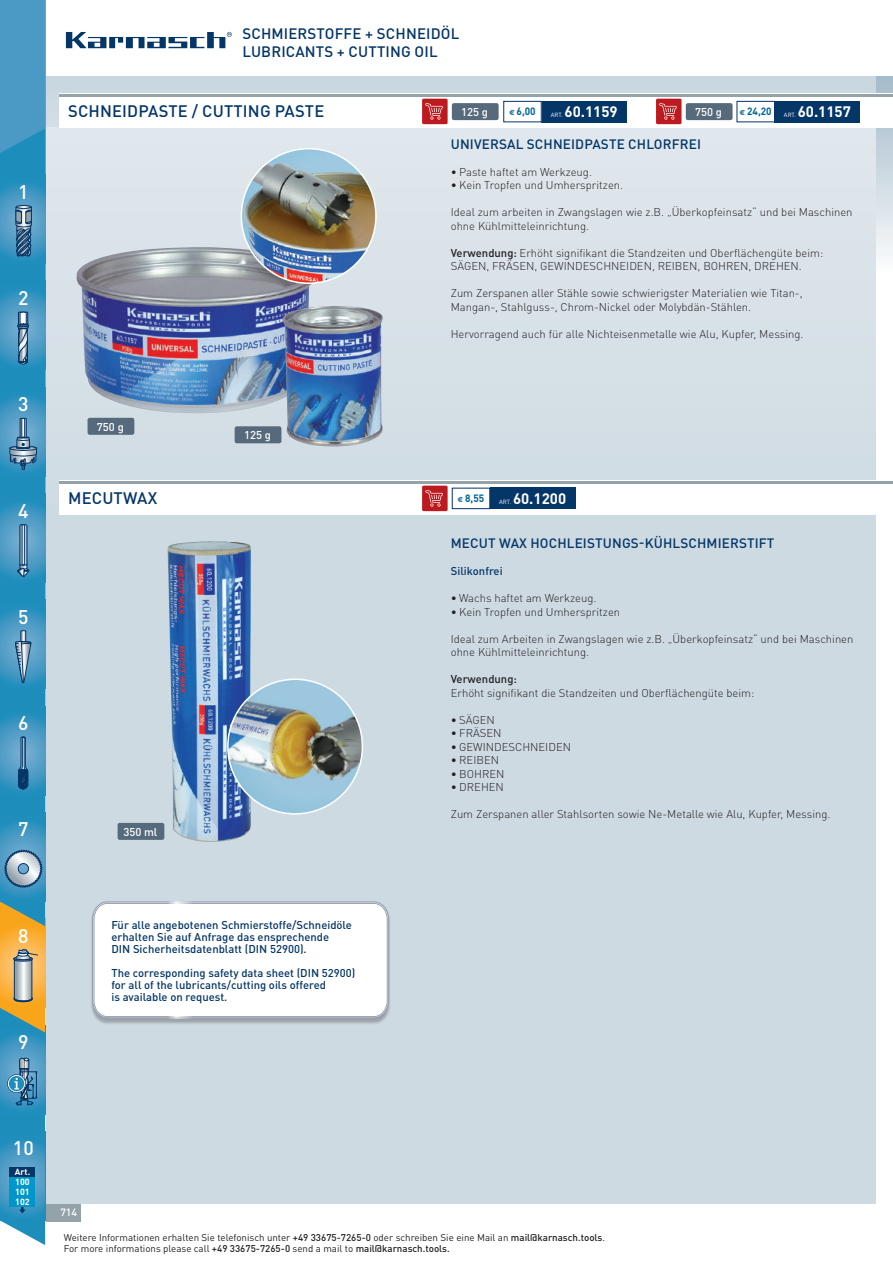
<style>
.page{position:relative;width:893px;height:1263px;background:#fff}
.page>*{position:absolute;margin:0;border:0;box-sizing:border-box;transform-origin:0 0}
.t1{font:500 19.5px "FFDIN";color:#fff}
.t2{font:500 16.5px "DIN Pro";letter-spacing:.01em;color:#053668}
.t3{font:500 15px/18px "DIN Pro";letter-spacing:.01em;color:#053668}
.t4{font:700 15px "DIN Pro";color:#fff}
.t5{font:500 13.5px "DIN Pro";letter-spacing:.01em;color:#053668}
.t6{font:300 11.25px/13.5px "DIN Pro";color:#231f20}
.t7{font:500 11.25px/12px "DIN Pro";color:#053668}
.t8{font:500 11.25px "DIN Pro";color:#fff}
.t9{font:500 11.25px "DIN Pro";color:#231f20}
.t10{font:700 10.5px "DIN Pro";color:#006494;scale:.95 1}
.t11{font:500 10.5px "DIN Pro";color:#fff}
.t12{font:9.75px/11.2px "DIN Pro";color:#231f20}
.t13{font:700 8.85px/10.1px "FFDIN";letter-spacing:.01em;color:#fff;text-align:justify}
.t14{font:6px "DIN Pro";letter-spacing:.01em;color:#fff}
.s1{font-family:"Euro Sans";font-size:7.5px}
.s2{font-weight:500}
</style>
<div class="page">
<svg style="left:45px;top:77px;width:831px;height:51px;background:#cbd8e1"></svg>
<div style="left:17px;top:128px;width:859px;height:1075px;background:linear-gradient(to bottom,#d8e2e9,#cad7df)"></div>
<div style="left:17px;top:1204px;width:64px;height:17px;background:#94a2aa"></div>
<svg style="left:66px;top:32px;width:166px;height:16px"></svg>
<div style="left:60px;top:94px;width:833px;height:34px;background:#fff"></div>
<div style="left:60px;top:480px;width:833px;height:34px;background:#fff"></div>
<hr style="left:60px;top:94px;width:833px;height:3px;background:#94a2aa">
<hr style="left:60px;top:480px;width:833px;height:3px;background:#94a2aa">
<div style="left:775px;top:101px;width:85px;height:21px;background:#053668"></div>
<div style="left:737px;top:101px;width:38px;height:21px;border:1px solid #053668"></div>
<div style="left:542px;top:101px;width:85px;height:21px;background:#053668"></div>
<div style="left:503px;top:101px;width:39px;height:21px;border:1px solid #053668"></div>
<div style="left:490px;top:488px;width:85px;height:21px;background:#053668"></div>
<div style="left:452px;top:488px;width:38px;height:21px;border:1px solid #053668"></div>
<img style="left:167px;top:541px;width:84px;height:301px">
<div style="left:118px;top:823px;width:46px;height:17px;background:#576a7b;border-radius:2px"></div>
<div style="left:452px;top:103px;width:47px;height:17px;background:#576a7b;border-radius:2px"></div>
<div style="left:686px;top:103px;width:47px;height:17px;background:#576a7b;border-radius:2px"></div>
<img style="left:76px;top:247px;width:238px;height:166px">
<div style="left:88px;top:418px;width:46px;height:17px;background:#576a7b;border-radius:2px"></div>
<div style="left:235px;top:426px;width:46px;height:17px;background:#576a7b;border-radius:2px"></div>
<img style="left:283px;top:306px;width:101px;height:141px">
<img style="left:228px;top:679px;width:134px;height:135px;border-radius:67px">
<img style="left:241px;top:149px;width:135px;height:134px;border-radius:67px">
<div style="left:90px;top:904px;width:301px;height:121px;background:#231f20;opacity:.3"></div>
<svg style="left:92px;top:901px;width:297px;height:118px"></svg>
<svg style="left:0;top:1220px;width:45px;height:25px"></svg>
<svg style="left:0;top:1139px;width:45px;height:81px;background:#3d95c1"></svg>
<div style="left:10px;top:1167px;width:25px;height:9px;background:#053668"></div>
<div style="left:10px;top:1177px;width:25px;height:9px;background:#0098cb"></div>
<div style="left:10px;top:1187px;width:25px;height:10px;background:#0096c9"></div>
<div style="left:10px;top:1197px;width:25px;height:10px;background:#0094c8"></div>
<svg style="left:0;top:1114px;width:45px;height:25px"></svg>
<svg style="left:0;top:1032px;width:45px;height:82px;background:#3e97c2"></svg>
<div style="left:7px;top:1074px;width:19px;height:19px;border:2px solid #053668;border-radius:50%"></div>
<svg style="left:8px;top:1075px;width:17px;height:17px"></svg>
<div style="left:8px;top:1075px;width:17px;height:17px;border:1px solid #fff;border-radius:50%"></div>
<svg style="left:14px;top:1056px;width:23px;height:50px"></svg>
<svg style="left:0;top:1008px;width:45px;height:24px"></svg>
<svg style="left:0;top:926px;width:45px;height:82px;background:#fab03d"></svg>
<svg style="left:13px;top:949px;width:25px;height:53px"></svg>
<svg style="left:0;top:0;width:45px;height:926px;background:#4394bb"></svg>
<div style="left:422px;top:99px;width:26px;height:25px;background:#bd1a1f;border-radius:2px"></div>
<svg style="left:425px;top:103px;width:18px;height:17px"></svg>
<div style="left:422px;top:486px;width:26px;height:25px;background:#bd1a1f;border-radius:2px"></div>
<svg style="left:425px;top:490px;width:18px;height:17px"></svg>
<div style="left:656px;top:99px;width:25px;height:25px;background:#bd1a1f;border-radius:2px"></div>
<svg style="left:659px;top:103px;width:18px;height:17px"></svg>
<h1 class="t1" style="left:18px;top:179px;width:12px">1</h1>
<h1 class="t1" style="left:18px;top:285px;width:12px">2</h1>
<h1 class="t1" style="left:18px;top:392px;width:12px">3</h1>
<h1 class="t1" style="left:18px;top:498px;width:12px">4</h1>
<h1 class="t1" style="left:18px;top:604px;width:12px">5</h1>
<h1 class="t1" style="left:18px;top:711px;width:12px">6</h1>
<h1 class="t1" style="left:18px;top:817px;width:12px">7</h1>
<h1 class="t1" style="left:18px;top:923px;width:12px">8</h1>
<h1 class="t1" style="left:18px;top:1029px;width:12px">9</h1>
<h3 class="t3" style="left:242px;top:24px;width:218px">SCHMIERSTOFFE + SCHNEIDÖL<br>LUBRICANTS + CUTTING OIL</h3>
<h2 class="t2" style="left:68px;top:100px;width:258px">SCHNEIDPASTE / CUTTING PASTE</h2>
<p class="t8" style="left:97px;top:419px;width:28px">750 g</p>
<h2 class="t2" style="left:68px;top:487px;width:91px">MECUTWAX</h2>
<p class="t8" style="left:244px;top:427px;width:28px">125 g</p>
<p class="t8" style="left:123px;top:824px;width:36px">350 ml</p>
<p class="t7" style="left:111px;top:918px;width:242px">Für alle angebotenen Schmierstoffe/Schneidöle erhalten Sie auf Anfrage das ensprechende<br>DIN Sicherheitsdatenblatt (DIN 52900).</p>
<p class="t7" style="left:111px;top:966px;width:246px">The corresponding safety data sheet (DIN 52900) for all of the lubricants/cutting oils offered<br>is available on request.</p>
<p class="t10" style="left:509px;top:104px;width:29px"><span class="s1">€</span> 6,00</p>
<p class="t14" style="left:551px;top:111px;width:14px">ART.</p>
<h3 class="t4" style="left:564px;top:101px;width:55px">60.1159</h3>
<p class="t10" style="left:740px;top:104px;width:61px"><span class="s1">€</span> 24,20 <sub>ART.</sub></p>
<h3 class="t4" style="left:798px;top:101px;width:55px">60.1157</h3>
<p class="t8" style="left:461px;top:104px;width:28px">125 g</p>
<p class="t8" style="left:695px;top:104px;width:28px">750 g</p>
<p class="t5" style="left:451px;top:134px;width:252px">UNIVERSAL SCHNEIDPASTE CHLORFREI</p>
<p class="t6" style="left:451px;top:164px;width:143px">• Paste haftet am Werkzeug.</p>
<p class="t6" style="left:451px;top:178px;width:174px">• Kein Tropfen und Umherspritzen.</p>
<p class="t6" style="left:451px;top:205px;width:403px">Ideal zum arbeiten in Zwangslagen wie z.B. „Überkopfeinsatz“ und bei Maschinen ohne Kühlmitteleinrichtung.</p>
<p class="t6" style="left:451px;top:245px;width:374px"><span class="s2">Verwendung:</span> Erhöht signifikant die Standzeiten und Oberflächengüte beim:<br>SÄGEN, FRÄSEN, GEWINDESCHNEIDEN, REIBEN, BOHREN, DREHEN.</p>
<p class="t6" style="left:451px;top:286px;width:353px">Zum Zerspanen aller Stähle sowie schwierigster Materialien wie Titan-,<br>Mangan-, Stahlguss-, Chrom-Nickel oder Molybdän-Stählen.</p>
<p class="t6" style="left:451px;top:326px;width:354px">Hervorragend auch für alle Nichteisenmetalle wie Alu, Kupfer, Messing.</p>
<p class="t10" style="left:458px;top:491px;width:29px"><span class="s1">€</span> 8,55</p>
<p class="t14" style="left:499px;top:498px;width:14px">ART.</p>
<h3 class="t4" style="left:513px;top:488px;width:55px">60.1200</h3>
<p class="t5" style="left:451px;top:534px;width:325px">MECUT WAX HOCHLEISTUNGS-KÜHLSCHMIERSTIFT</p>
<p class="t7" style="left:451px;top:565px;width:53px">Silikonfrei</p>
<p class="t6" style="left:451px;top:591px;width:147px">• Wachs haftet am Werkzeug.</p>
<p class="t6" style="left:451px;top:604px;width:171px">• Kein Tropfen und Umherspritzen</p>
<p class="t6" style="left:451px;top:631px;width:404px">Ideal zum Arbeiten in Zwangslagen wie z.B. „Überkopfeinsatz“ und bei Maschinen ohne Kühlmitteleinrichtung.</p>
<p class="t9" style="left:451px;top:671px;width:68px">Verwendung:</p>
<p class="t6" style="left:451px;top:685px;width:305px">Erhöht signifikant die Standzeiten und Oberflächengüte beim:</p>
<p class="t6" style="left:451px;top:712px;width:46px">• SÄGEN</p>
<p class="t6" style="left:451px;top:726px;width:52px">• FRÄSEN</p>
<p class="t6" style="left:451px;top:739px;width:122px">• GEWINDESCHNEIDEN</p>
<p class="t6" style="left:451px;top:753px;width:50px">• REIBEN</p>
<p class="t6" style="left:451px;top:766px;width:55px">• BOHREN</p>
<p class="t6" style="left:451px;top:780px;width:55px">• DREHEN</p>
<p class="t6" style="left:451px;top:807px;width:381px">Zum Zerspanen aller Stahlsorten sowie Ne-Metalle wie Alu, Kupfer, Messing.</p>
<h1 class="t1" style="left:13px;top:1136px;width:22px">10</h1>
<p class="t13" style="left:15px;top:1166px;width:17px">Art.<br>100<br>101<br>102</p>
<p class="t11" style="left:60px;top:1205px;width:18px">714</p>
<p class="t12" style="left:64px;top:1231px;width:543px">Weitere Informationen erhalten Sie telefonisch unter <span class="s2">+49 33675-7265-0</span> oder schreiben Sie eine Mail an <span class="s2">mail@karnasch.tools</span>.<br>For more informations please call <span class="s2">+49 33675-7265-0</span> send a mail to <span class="s2">mail@karnasch.tools.</span></p>
</div>
